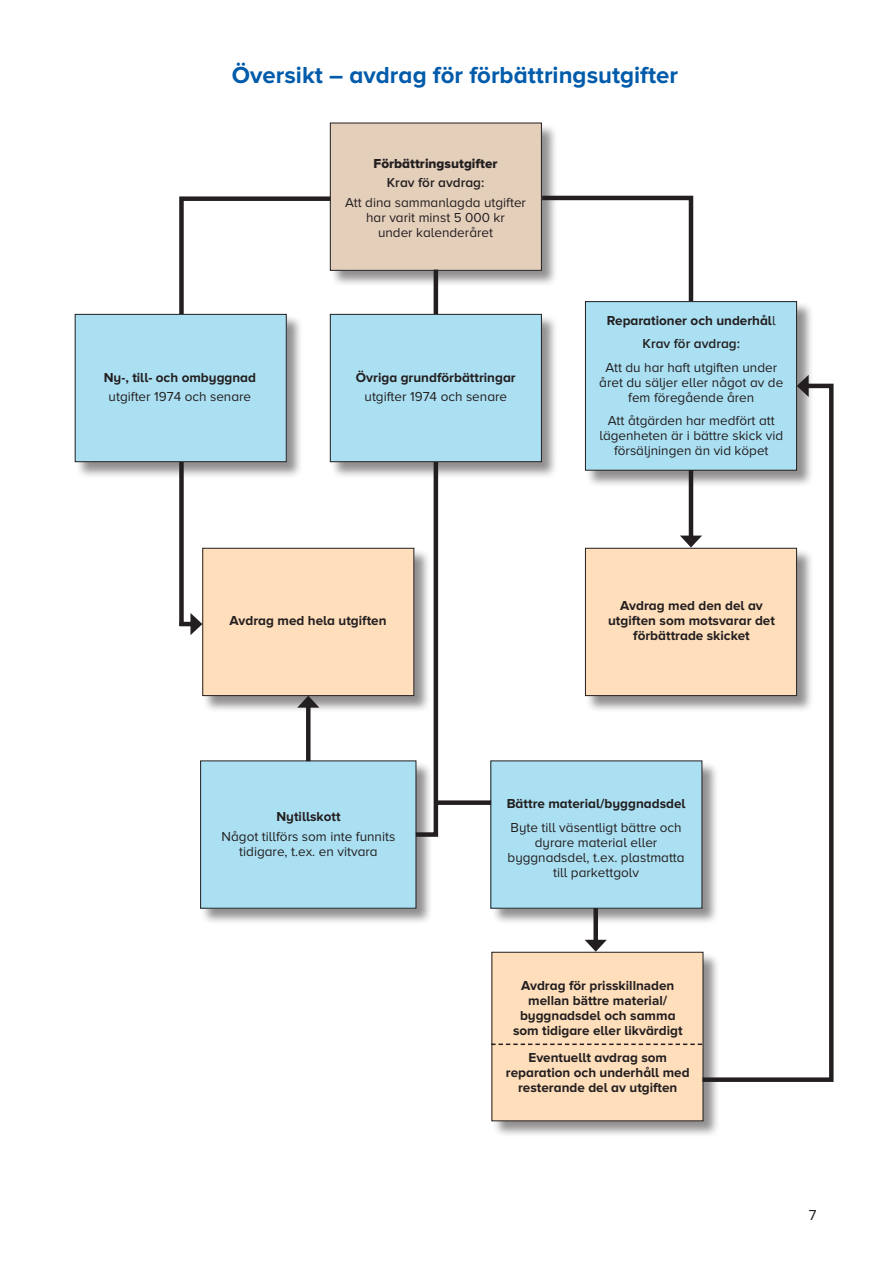
<style>
.page{position:relative;width:893px;height:1263px;background:#fff}
.page>*{position:absolute;margin:0;border:0;box-sizing:border-box;transform-origin:0 0}
.t1{font:700 24px "Proxima Nova";color:#015bab}
.t2{font:15px "Proxima Nova";color:#231f20}
.t3{font:13.5px/15px "Proxima Nova";color:#231f20;text-align:center}
.t4{font:700 13.5px/15px "Proxima Nova";color:#231f20;text-align:center}
.t5{font:13.5px "Proxima Nova Extrabld";color:#231f20}
.t6{font:600 13.5px "Proxima Nova";color:#231f20}
.s1{font-weight:400}
.s2{font-weight:600}
</style>
<div class="page">
<div style="left:330px;top:123px;width:229px;height:165px;background:#231f20;opacity:.5"></div>
<div style="left:330px;top:123px;width:211px;height:147px;background:#e4cfbb"></div>
<div style="left:330px;top:123px;width:212px;height:148px;border:1px solid #231f20"></div>
<div style="left:200px;top:761px;width:233px;height:164px;background:#231f20;opacity:.5"></div>
<div style="left:201px;top:761px;width:215px;height:147px;background:#abe0f2"></div>
<div style="left:491px;top:761px;width:228px;height:164px;background:#231f20;opacity:.5"></div>
<div style="left:491px;top:761px;width:211px;height:147px;background:#abe0f2"></div>
<div style="left:492px;top:952px;width:228px;height:186px;background:#231f20;opacity:.5"></div>
<div style="left:492px;top:952px;width:211px;height:169px;background:#fedebb"></div>
<div style="left:491px;top:952px;width:212px;height:169px;border:1px solid #231f20"></div>
<div style="left:585px;top:548px;width:229px;height:165px;background:#231f20;opacity:.5"></div>
<div style="left:585px;top:548px;width:211px;height:148px;background:#fedebb"></div>
<div style="left:585px;top:548px;width:212px;height:148px;border:1px solid #231f20"></div>
<div style="left:203px;top:548px;width:228px;height:165px;background:#231f20;opacity:.5"></div>
<div style="left:203px;top:548px;width:211px;height:148px;background:#fedebb"></div>
<div style="left:202px;top:548px;width:212px;height:148px;border:1px solid #231f20"></div>
<svg style="left:411px;top:269px;width:29px;height:570px"></svg>
<svg style="left:538px;top:193px;width:157px;height:343px"></svg>
<svg style="left:680px;top:536px;width:18px;height:11px"></svg>
<div style="left:585px;top:301px;width:229px;height:186px;background:#231f20;opacity:.5"></div>
<div style="left:585px;top:302px;width:211px;height:168px;background:#abe0f2"></div>
<div style="left:585px;top:301px;width:212px;height:170px;border:1px solid #231f20"></div>
<div style="left:330px;top:314px;width:229px;height:165px;background:#231f20;opacity:.5"></div>
<div style="left:330px;top:314px;width:211px;height:148px;background:#abe0f2"></div>
<div style="left:330px;top:314px;width:212px;height:148px;border:1px solid #231f20"></div>
<svg style="left:177px;top:194px;width:158px;height:436px"></svg>
<div style="left:75px;top:314px;width:228px;height:165px;background:#231f20;opacity:.5"></div>
<div style="left:75px;top:314px;width:211px;height:148px;background:#abe0f2"></div>
<div style="left:75px;top:314px;width:212px;height:148px;border:1px solid #231f20"></div>
<svg style="left:491px;top:1043px;width:207px;height:2px"></svg>
<div style="left:436px;top:800px;width:55px;height:5px;background:#231f20"></div>
<hr style="left:179px;top:622px;width:16px;height:4px;background:#231f20">
<svg style="left:190px;top:613px;width:12px;height:22px"></svg>
<div style="left:593px;top:908px;width:5px;height:36px;background:#231f20"></div>
<svg style="left:585px;top:940px;width:22px;height:12px"></svg>
<svg style="left:698px;top:381px;width:136px;height:703px"></svg>
<svg style="left:797px;top:375px;width:12px;height:22px"></svg>
<div style="left:306px;top:703px;width:5px;height:58px;background:#231f20"></div>
<svg style="left:297px;top:696px;width:22px;height:12px"></svg>
<h1 class="t1" style="left:232px;top:64px;width:448px">Översikt – avdrag för förbättringsutgifter</h1>
<p class="t4" style="left:104px;top:370px;width:154px">Ny-, till- och ombyggnad</p>
<p class="t3" style="left:109px;top:389px;width:144px">utgifter 1974 och senare</p>
<p class="t5" style="left:374px;top:158px;width:125px">Förbättringsutgifter</p>
<p class="t6" style="left:387px;top:177px;width:99px">Krav för avdrag:</p>
<p class="t3" style="left:345px;top:195px;width:182px">Att dina sammanlagda utgifter har varit minst 5 000 kr<br>under kalenderåret</p>
<p class="t4" style="left:356px;top:371px;width:161px">Övriga grundförbättringar</p>
<p class="t3" style="left:365px;top:390px;width:144px">utgifter 1974 och senare</p>
<p class="t4" style="left:230px;top:614px;width:158px">Avdrag med hela utgiften</p>
<p class="t4" style="left:607px;top:309px;width:170px;line-height:23.5px">Reparationer och underhål<span class="s1">l<br></span><span class="s2">Krav för avdrag:</span></p>
<p class="t3" style="left:599px;top:360px;width:186px">Att du har haft utgiften under året du säljer eller något av de fem föregående åren</p>
<p class="t3" style="left:599px;top:414px;width:185px">Att åtgärden har medfört att lägenheten är i bättre skick vid försäljningen än vid köpet</p>
<p class="t4" style="left:608px;top:598px;width:168px">Avdrag med den del av utgiften som motsvarar det förbättrade skicket</p>
<p class="t4" style="left:276px;top:810px;width:66px">Nytillskott</p>
<p class="t3" style="left:222px;top:829px;width:175px">Något tillförs som inte funnits tidigare, t.ex. en vitvara</p>
<p class="t4" style="left:507px;top:797px;width:180px">Bättre material/byggnadsdel</p>
<p class="t3" style="left:508px;top:820px;width:179px">Byte till väsentligt bättre och dyrare material eller byggnadsdel, t.ex. plastmatta till parkettgolv</p>
<p class="t4" style="left:513px;top:978px;width:171px">Avdrag för prisskillnaden mellan bättre material/ byggnadsdel och samma som tidigare eller likvärdigt</p>
<p class="t4" style="left:506px;top:1051px;width:185px">Eventuellt avdrag som reparation och underhåll med resterande del av utgiften</p>
<p class="t2" style="left:809px;top:1208px;width:9px">7</p>
</div>
